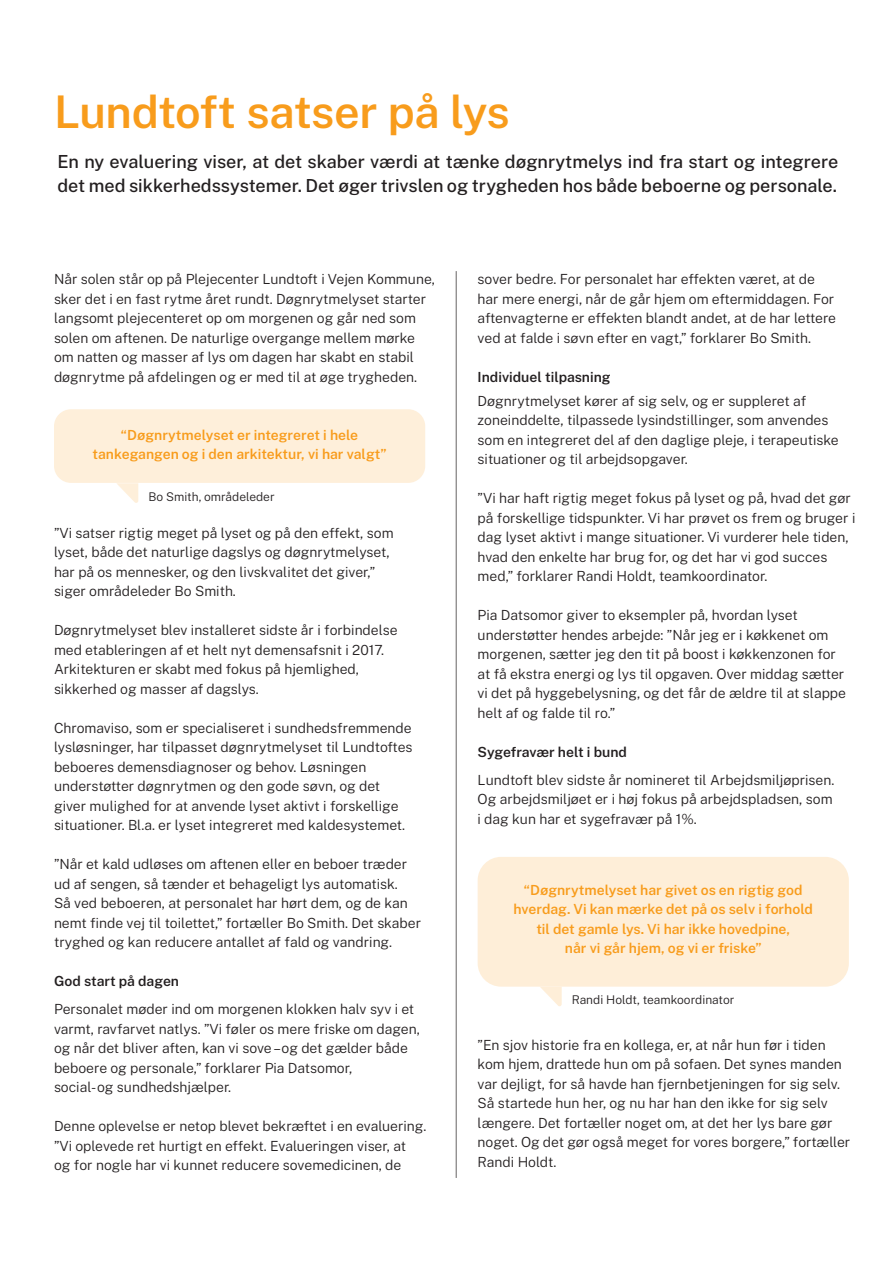
<style>
.page{position:relative;width:893px;height:1263px;background:#fff}
.page>*{position:absolute;margin:0;border:0;box-sizing:border-box;transform-origin:0 0}
.t1{font:600 45px "Public Sans";letter-spacing:-.015em;color:#f89c1c}
.Brødtekst{font:500 18px/24px "Public Sans";color:#231f20}
.t2{font:300 13.95px/19.5px "Public Sans";color:#231f20}
.t3{font:600 13.95px "Public Sans";color:#f89c1c}
.t4{font:600 13.95px "Public Sans";color:#231f20}
.t5{font:300 12px "Public Sans";color:#231f20}
</style>
<div class="page">
<hr style="left:456px;top:271px;width:1px;height:907px;background:#231f20">
<div style="left:54px;top:409px;width:371px;height:74px;background:#feefda;border-radius:17px"></div>
<svg style="left:117px;top:483px;width:21px;height:20px"></svg>
<div style="left:478px;top:857px;width:371px;height:130px;background:#feeed8;border-radius:23px"></div>
<svg style="left:540px;top:987px;width:22px;height:19px"></svg>
<p class="t1" style="left:54px;top:82px;width:457px">Lundtoft satser på lys</p>
<p class="Brødtekst" style="left:58px;top:149px;width:782px">En ny evaluering viser, at det skaber værdi at tænke døgnrytmelys ind fra start og integrere det med sikkerhedssystemer. Det øger trivslen og trygheden hos både beboerne og personale.</p>
<p class="t2" style="left:54px;top:269px;width:383px">Når solen står op på Plejecenter Lundtoft i Vejen Kommune, sker det i en fast rytme året rundt. Døgnrytmelyset starter langsomt plejecenteret op om morgenen og går ned som solen om aftenen. De naturlige overgange mellem mørke om natten og masser af lys om dagen har skabt en stabil døgnrytme på afdelingen og er med til at øge trygheden.</p>
<p class="t3" style="left:121px;top:426px;width:239px">“Døgnrytmelyset er integreret i hele</p>
<p class="t3" style="left:93px;top:445px;width:296px">tankegangen og i den arkitektur, vi har valgt”</p>
<p class="t5" style="left:148px;top:489px;width:128px">Bo Smith, områdeleder</p>
<p class="t2" style="left:54px;top:523px;width:341px">”Vi satser rigtig meget på lyset og på den effekt, som</p>
<p class="t2" style="left:54px;top:542px;width:337px">lyset, både det naturlige dagslys og døgnrytmelyset, har på os mennesker, og den livskvalitet det giver,” siger områdeleder Bo Smith.</p>
<p class="t2" style="left:54px;top:620px;width:345px">Døgnrytmelyset blev installeret sidste år i forbindelse</p>
<p class="t2" style="left:54px;top:640px;width:331px">med etableringen af et helt nyt demensafsnit i 2017.<br>Arkitekturen er skabt med fokus på hjemlighed,</p>
<p class="t2" style="left:54px;top:679px;width:206px">sikkerhed og masser af dagslys.</p>
<p class="t2" style="left:54px;top:718px;width:359px">Chromaviso, som er specialiseret i sundhedsfremmende</p>
<p class="t2" style="left:54px;top:737px;width:360px">lysløsninger, har tilpasset døgnrytmelyset til Lundtoftes</p>
<p class="t2" style="left:54px;top:757px;width:353px">beboeres demensdiagnoser og behov. Løsningen understøtter døgnrytmen og den gode søvn, og det giver mulighed for at anvende lyset aktivt i forskellige situationer. Bl.a. er lyset integreret med kaldesystemet.</p>
<p class="t2" style="left:54px;top:854px;width:355px">”Når et kald udløses om aftenen eller en beboer træder</p>
<p class="t2" style="left:54px;top:874px;width:369px">ud af sengen, så tænder et behageligt lys automatisk.<br>Så ved beboeren, at personalet har hørt dem, og de kan nemt finde vej til toilettet,” fortæller Bo Smith. Det skaber tryghed og kan reducere antallet af fald og vandring.</p>
<p class="t4" style="left:54px;top:972px;width:127px">God start på dagen</p>
<p class="t2" style="left:54px;top:999px;width:362px">Personalet møder ind om morgenen klokken halv syv i et</p>
<p class="t2" style="left:54px;top:1019px;width:367px">varmt, ravfarvet natlys. ”Vi føler os mere friske om dagen, og når det bliver aften, kan vi sove – og det gælder både beboere og personale,” forklarer Pia Datsomor,<br>social-og sundhedshjælper.</p>
<p class="t2" style="left:54px;top:1116px;width:374px">Denne oplevelse er netop blevet bekræftet i en evaluering.</p>
<p class="t2" style="left:54px;top:1136px;width:354px">”Vi oplevede ret hurtigt en effekt. Evalueringen viser, at</p>
<p class="t2" style="left:54px;top:1155px;width:349px">og for nogle har vi kunnet reducere sovemedicinen, de</p>
<p class="t2" style="left:478px;top:269px;width:360px">sover bedre. For personalet har effekten været, at de har mere energi, når de går hjem om eftermiddagen. For aftenvagterne er effekten blandt andet, at de har lettere ved at falde i søvn efter en vagt,” forklarer Bo Smith.</p>
<p class="t4" style="left:478px;top:368px;width:135px">Individuel tilpasning</p>
<p class="t2" style="left:478px;top:390px;width:363px">Døgnrytmelyset kører af sig selv, og er suppleret af zoneinddelte, tilpassede lysindstillinger, som anvendes som en integreret del af den daglige pleje, i terapeutiske situationer og til arbejdsopgaver.</p>
<p class="t2" style="left:478px;top:488px;width:379px">”Vi har haft rigtig meget fokus på lyset og på, hvad det gør på forskellige tidspunkter. Vi har prøvet os frem og bruger i dag lyset aktivt i mange situationer. Vi vurderer hele tiden, hvad den enkelte har brug for, og det har vi god succes med,” forklarer Randi Holdt, teamkoordinator.</p>
<p class="t2" style="left:478px;top:605px;width:370px">Pia Datsomor giver to eksempler på, hvordan lyset understøtter hendes arbejde: ”Når jeg er i køkkenet om morgenen, sætter jeg den tit på boost i køkkenzonen for at få ekstra energi og lys til opgaven. Over middag sætter vi det på hyggebelysning, og det får de ældre til at slappe helt af og falde til ro.”</p>
<p class="t4" style="left:478px;top:742px;width:151px">Sygefravær helt i bund</p>
<p class="t2" style="left:478px;top:769px;width:358px;text-align:justify">Lundtoft blev sidste år nomineret til Arbejdsmiljøprisen.<br>Og arbejdsmiljøet er i høj fokus på arbejdspladsen, som i dag kun har et sygefravær på 1%.</p>
<p class="t3" style="left:524px;top:880px;width:280px">“Døgnrytmelyset har givet os en rigtig god</p>
<p class="t3" style="left:514px;top:900px;width:301px">hverdag. Vi kan mærke det på os selv i forhold</p>
<p class="t3" style="left:536px;top:919px;width:255px">til det gamle lys. Vi har ikke hovedpine,</p>
<p class="t3" style="left:565px;top:939px;width:198px">når vi går hjem, og vi er friske”</p>
<p class="t5" style="left:572px;top:992px;width:164px">Randi Holdt, teamkoordinator</p>
<p class="t2" style="left:478px;top:1034px;width:374px">”En sjov historie fra en kollega, er, at når hun før i tiden kom hjem, drattede hun om på sofaen. Det synes manden var dejligt, for så havde han fjernbetjeningen for sig selv.<br>Så startede hun her, og nu har han den ikke for sig selv længere. Det fortæller noget om, at det her lys bare gør noget. Og det gør også meget for vores borgere,” fortæller Randi Holdt.</p>
</div>
